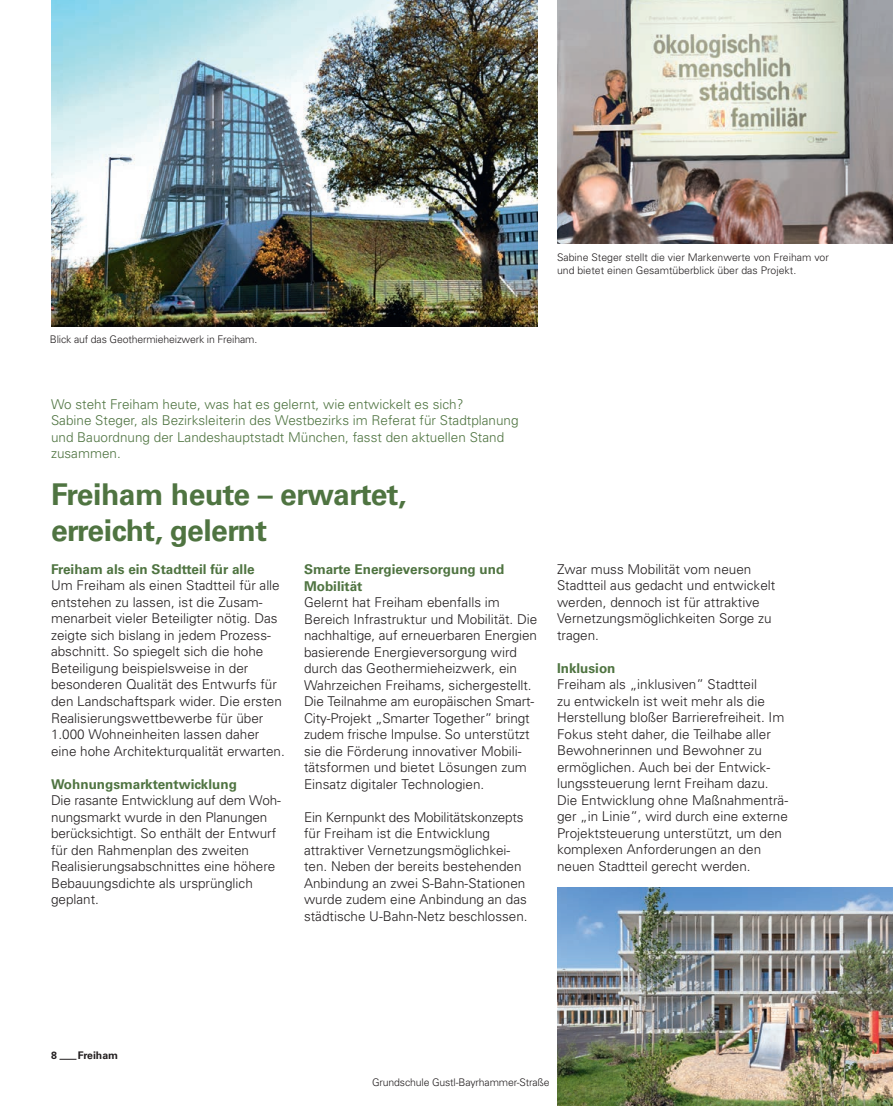
<style>
.page{position:relative;width:893px;height:1106px;background:#fff}
.page>*{position:absolute;margin:0;border:0;box-sizing:border-box;transform-origin:0 0}
.t1{font:700 30px/36px "Univers CE";letter-spacing:-.015em;color:#4f7441}
.t2{font:300 13.5px/16.5px "Univers";color:#231f20}
.t3{font:300 13.5px/16.5px "Univers";color:#4f7441}
.t4{font:700 13.5px/16.5px "Univers CE";color:#4f7441}
.t5{font:300 10.5px/13.2px "Univers";color:#231f20}
.t6{font:700 10.5px "Univers CE";color:#231f20}
</style>
<div class="page">
<svg style="left:59px;top:1059px;width:17px;height:1px"></svg>
<img style="left:51px;top:0;width:487px;height:326px">
<img style="left:557px;top:0;width:336px;height:244px">
<img style="left:557px;top:887px;width:336px;height:219px">
<p class="t5" style="left:557px;top:250px;width:273px">Sabine Steger stellt die vier Markenwerte von Freiham vor und bietet einen Gesamtüberblick über das Projekt.</p>
<p class="t5" style="left:50px;top:333px;width:209px">Blick auf das Geothermieheizwerk in Freiham.</p>
<p class="t3" style="left:51px;top:396px;width:469px">Wo steht Freiham heute, was hat es gelernt, wie entwickelt es sich?<br>Sabine Steger, als Bezirksleiterin des Westbezirks im Referat für Stadtplanung und Bauordnung der Landeshauptstadt München, fasst den aktuellen Stand zusammen.</p>
<h1 class="t1" style="left:51px;top:477px;width:357px">Freiham heute – erwartet, erreicht, gelernt</h1>
<h2 class="t4" style="left:51px;top:561px;width:205px">Freiham als ein Stadtteil für alle</h2>
<p class="t2" style="left:51px;top:577px;width:235px">Um Freiham als einen Stadtteil für alle entstehen zu lassen, ist die Zusam&shy;menarbeit vieler Beteiligter nötig. Das zeigte sich bislang in jedem Prozess&shy;abschnitt. So spiegelt sich die hohe Beteiligung beispielsweise in der besonderen Qualität des Entwurfs für den Landschaftspark wider. Die ersten Realisierungswettbewerbe für über 1.000 Wohneinheiten lassen daher eine hohe Architekturqualität er warten.</p>
<h2 class="t4" style="left:51px;top:776px;width:187px">Wohnungsmarktentwicklung</h2>
<p class="t2" style="left:51px;top:792px;width:231px">Die rasante Entwicklung auf dem Woh&shy;nungsmarkt wurde in den Planungen berücksichtigt. So enthält der Entwurf für den Rahmenplan des zweiten<br>Realisierungsabschnittes eine höhere<br>Bebauungsdichte als ursprünglich geplant.</p>
<h2 class="t4" style="left:304px;top:561px;width:202px">Smarte Energieversorgung und<br>Mobilität</h2>
<p class="t2" style="left:304px;top:594px;width:235px">Gelernt hat Freiham ebenfalls im Bereich Infrastruktur und Mobilität. Die nachhaltige, auf erneuerbaren Energien basierende Energieversorgung wird durch das Geothermieheizwerk, ein Wahrzeichen Freihams, sichergestellt.<br>Die Teilnahme am europäischen Smart-City-Projekt „Smarter Together” bringt zudem frische Impulse. So unterstützt sie die Förderung innovativer Mobili&shy;tätsformen und bietet Lösungen zum Einsatz digitaler Technologien.</p>
<p class="t2" style="left:304px;top:808px;width:225px">Ein Kernpunkt des Mobilitätskonzepts für Freiham ist die Entwicklung attraktiver Vernetzungsmöglichkei&shy;ten. Neben der bereits bestehenden Anbindung an zwei S-Bahn-Stationen wurde zudem eine Anbindung an das städtische U-Bahn-Netz beschlossen.</p>
<p class="t2" style="left:557px;top:561px;width:220px">Zwar muss Mobilität vom neuen<br>Stadtteil aus gedacht und entwickelt werden, dennoch ist für attraktive<br>Vernetzungsmöglichkeiten Sorge zu tragen.</p>
<h2 class="t4" style="left:557px;top:660px;width:60px">Inklusion</h2>
<p class="t2" style="left:557px;top:676px;width:233px">Freiham als „inklusiven” Stadtteil<br>zu entwickeln ist weit mehr als die Herstellung bloßer Barrierefreiheit. Im Fokus steht daher, die Teilhabe aller Bewohnerinnen und Bewohner zu ermöglichen. Auch bei der Entwick&shy;lungssteuerung lernt Freiham dazu.<br>Die Entwicklung ohne Maßnahmenträ&shy;ger „in Linie”, wird durch eine externe Projektsteuerung unterstützt, um den komplexen Anforderungen an den neuen Stadtteil gerecht werden.</p>
<p class="t6" style="left:51px;top:1049px;width:7px">8</p>
<p class="t6" style="left:78px;top:1049px;width:42px">Freiham</p>
<p class="t5" style="left:372px;top:1075px;width:179px">Grundschule Gustl-Bayrhammer-Straße</p>
</div>
